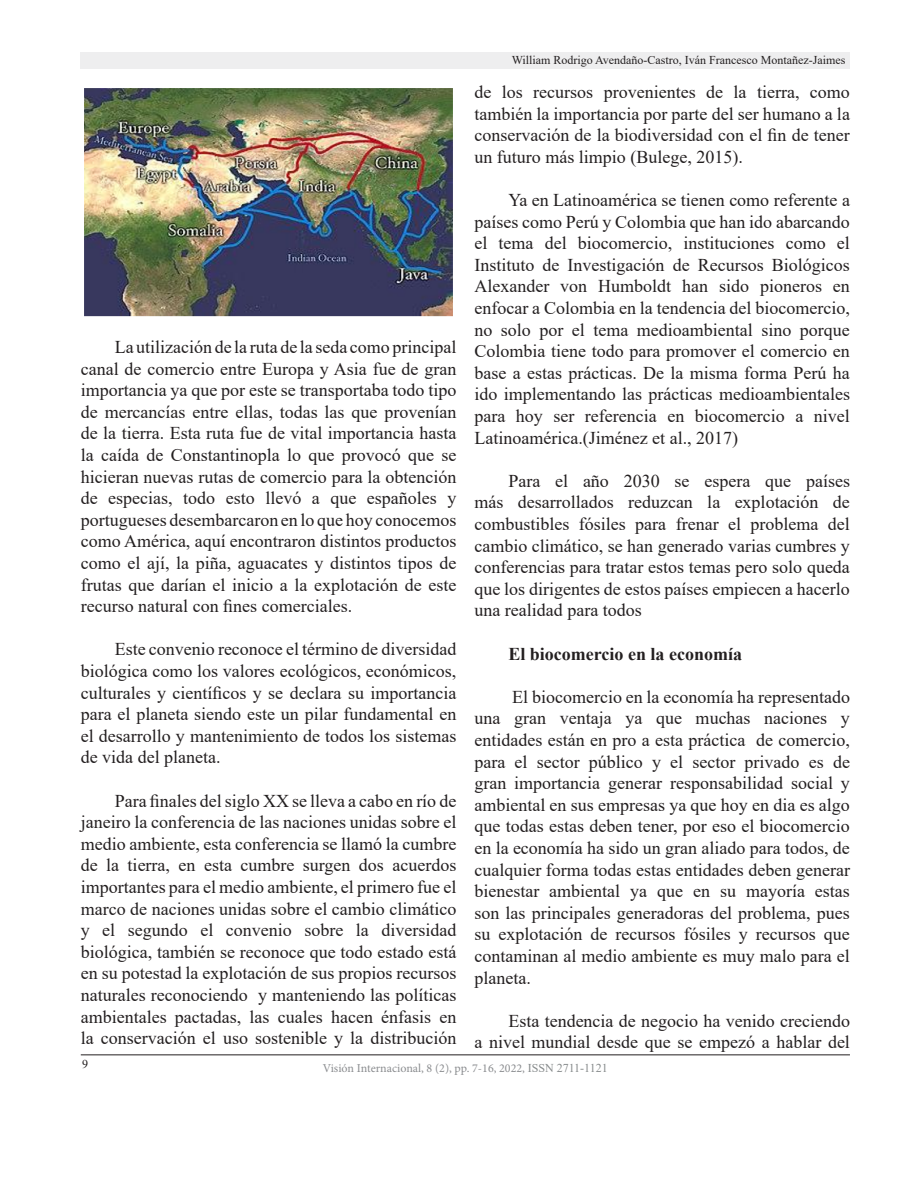
<style>
.page{position:relative;width:918px;height:1188px;background:#fff}
.page>*{position:absolute;margin:0;border:0;box-sizing:border-box;transform-origin:0 0}
.Cuerpo_de_texto{font:18px/21.6px "Times New Roman";color:#231f20;text-align:justify}
.Cuerpo_de_texto-2{font:700 18px "Times New Roman";color:#231f20}
.t1{font:12px "Times New Roman";color:#231f20}
.t2{font:12px "Minion Pro";color:#8a8c8f}
.s1{font-family:"Times New Roman";color:#868a8b}
</style>
<div class="page">
<div style="left:81px;top:52px;width:769px;height:17px;background:#eeeeef"></div>
<hr style="left:81px;top:1054px;width:769px;height:1px;background:#231f20">
<img style="left:84px;top:88px;width:369px;height:229px">
<p class="Cuerpo_de_texto" style="left:81px;top:336px;width:377px;text-indent:34px">La utilización de la ruta de la seda como principal canal de comercio entre Europa y Asia fue de gran importancia ya que por este se transportaba todo tipo de mercancías entre ellas, todas las que provenían de la tierra. Esta ruta fue de vital importancia hasta la caída de Constantinopla lo que provocó que se hicieran nuevas rutas de comercio para la obtención de especias, todo esto llevó a que españoles y portugueses desembarcaron en lo que hoy conocemos como América, aquí encontraron distintos productos como el ají, la piña, aguacates y distintos tipos de frutas que darían el inicio a la explotación de este recurso natural con fines comerciales.</p>
<p class="Cuerpo_de_texto" style="left:81px;top:638px;width:377px;text-indent:34px">Este convenio reconoce el término de diversidad biológica como los valores ecológicos, económicos, culturales y científicos y se declara su importancia para el planeta siendo este un pilar fundamental en el desarrollo y mantenimiento de todos los sistemas de vida del planeta.</p>
<p class="Cuerpo_de_texto" style="left:81px;top:789px;width:377px;text-indent:34px">Para finales del siglo XX se lleva a cabo en río de janeiro la conferencia de las naciones unidas sobre el medio ambiente, esta conferencia se llamó la cumbre de la tierra, en esta cumbre surgen dos acuerdos importantes para el medio ambiente, el primero fue el marco de naciones unidas sobre el cambio climático y el segundo el convenio sobre la diversidad biológica, también se reconoce que todo estado está en su potestad la explotación de sus propios recursos naturales reconociendo y manteniendo las políticas ambientales pactadas, las cuales hacen énfasis en la conservación el uso sostenible y la distribución</p>
<p class="t1" style="left:512px;top:51px;width:335px">William Rodrigo Avendaño-Castro, Iván Francesco Montañez-Jaimes</p>
<p class="Cuerpo_de_texto" style="left:474px;top:81px;width:377px">de los recursos provenientes de la tierra, como también la importancia por parte del ser humano a la conservación de la biodiversidad con el fin de tener un futuro más limpio (Bulege, 2015).</p>
<p class="Cuerpo_de_texto" style="left:474px;top:189px;width:377px;text-indent:34px">Ya en Latinoamérica se tienen como referente a países como Perú y Colombia que han ido abarcando el tema del biocomercio, instituciones como el Instituto de Investigación de Recursos Biológicos Alexander von Humboldt han sido pioneros en enfocar a Colombia en la tendencia del biocomercio, no solo por el tema medioambiental sino porque Colombia tiene todo para promover el comercio en base a estas prácticas. De la misma forma Perú ha ido implementando las prácticas medioambientales para hoy ser referencia en biocomercio a nivel Latinoamérica.(Jiménez et al., 2017)</p>
<p class="Cuerpo_de_texto" style="left:474px;top:469px;width:377px;text-indent:34px">Para el año 2030 se espera que países más desarrollados reduzcan la explotación de combustibles fósiles para frenar el problema del cambio climático, se han generado varias cumbres y conferencias para tratar estos temas pero solo queda que los dirigentes de estos países empiecen a hacerlo una realidad para todos</p>
<p class="Cuerpo_de_texto-2" style="left:508px;top:641px;width:235px">El biocomercio en la economía</p>
<p class="Cuerpo_de_texto" style="left:474px;top:685px;width:377px;text-indent:38px">El biocomercio en la economía ha representado una gran ventaja ya que muchas naciones y entidades están en pro a esta práctica de comercio, para el sector público y el sector privado es de gran importancia generar responsabilidad social y ambiental en sus empresas ya que hoy en dia es algo que todas estas deben tener, por eso el biocomercio en la economía ha sido un gran aliado para todos, de cualquier forma todas estas entidades deben generar bienestar ambiental ya que en su mayoría estas son las principales generadoras del problema, pues su explotación de recursos fósiles y recursos que contaminan al medio ambiente es muy malo para el planeta.</p>
<p class="Cuerpo_de_texto" style="left:474px;top:1009px;width:377px;text-align:right">Esta tendencia de negocio ha venido creciendo<br>a nivel mundial desde que se empezó a hablar del</p>
<p class="t1" style="left:82px;top:1056px;width:7px">9</p>
<p class="t2" style="left:323px;top:1060px;width:286px">Visión Internacional, 8 (2), pp. 7-16, 2022, <span class="s1">ISSN 2711-1121</span></p>
</div>
